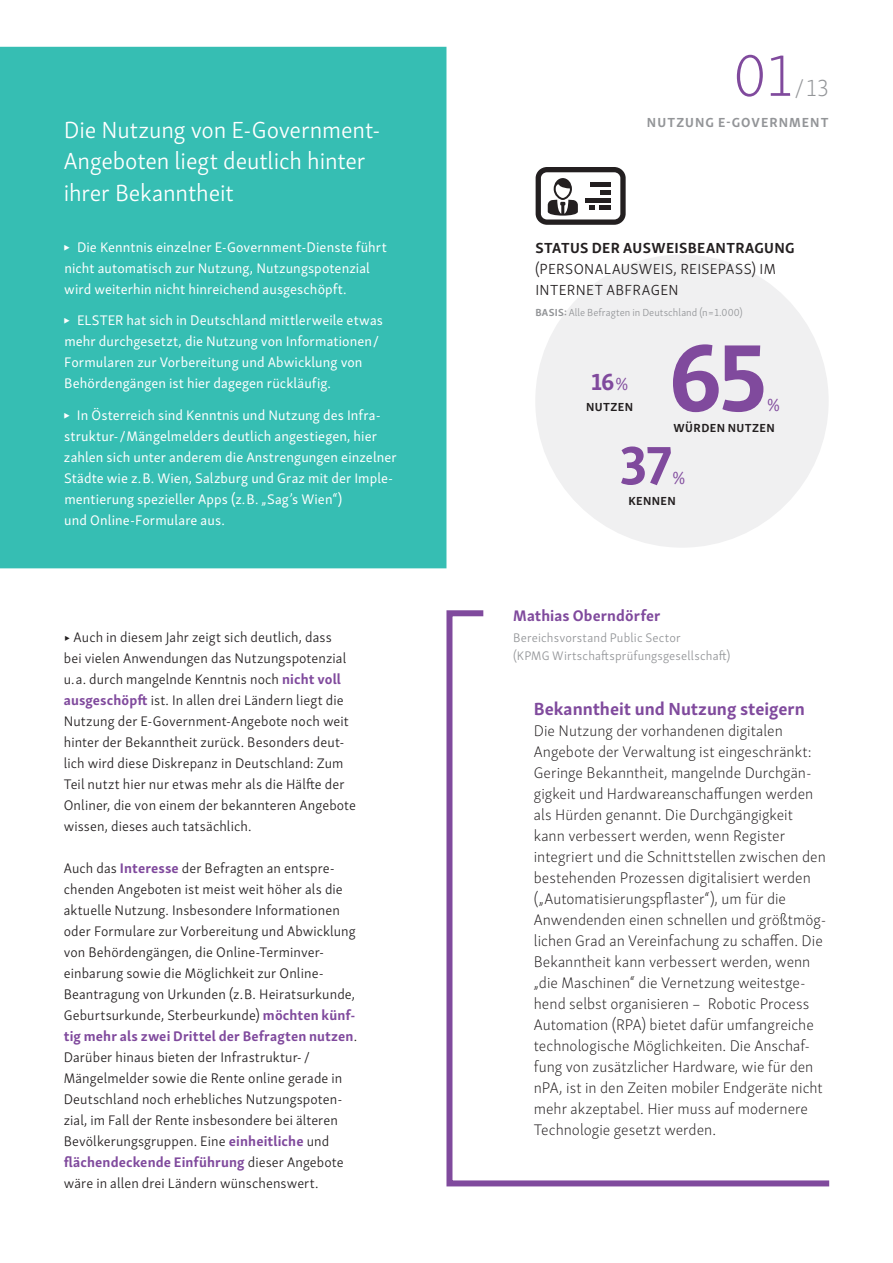
<style>
.page{position:relative;width:893px;height:1263px;background:#fff}
.page>*{position:absolute;margin:0;border:0;box-sizing:border-box;transform-origin:0 0}
.t1{font:700 97.5px "Skolar Sans Latn";color:#804a9d}
.t2{font:60px "Skolar Sans Latn El";color:#804a9d}
.t3{font:700 55.5px "Skolar Sans Latn";color:#804a9d}
.t4{font:300 24px/31.5px "Skolar Sans Latn";letter-spacing:-.005em;color:#fff}
.t5{font:24px "Skolar Sans Latn El";color:#939598}
.t6{font:700 24px "Skolar Sans Latn";color:#804a9d}
.t7{font:700 18px "Skolar Sans Latn";color:#804a9d}
.t8{font:300 18px "Skolar Sans Latn";color:#804a9d}
.t9{font:15.75px/21px "Skolar Sans Latn El";color:#231f20}
.t10{font:700 15.75px "Skolar Sans Latn";letter-spacing:.005em;color:#804a9d}
.t11{font:300 15px/21px "Skolar Sans Latn";letter-spacing:.02em;color:#231f20}
.t12{font:700 15px "Skolar Sans Latn";letter-spacing:.025em;color:#231f20}
.t13{font:300 14.25px/21px "Skolar Sans Latn";letter-spacing:.005em;color:#231f20}
.t14{font:14.25px/21px "Skolar Sans Latn";letter-spacing:.005em;color:#fff}
.t15{font:700 13.5px "Skolar Sans Latn";letter-spacing:.08em;color:#939598}
.t16{font:300 12.75px/18px "Skolar Sans Latn";letter-spacing:.01em;color:#939598}
.t17{font:700 12px "Skolar Sans Latn";letter-spacing:.035em;color:#231f20}
.t18{font:300 10.5px "Skolar Sans Latn";letter-spacing:.005em;color:#939598}
.s1{font-weight:700;font-size:16.5px}
.s2{font-weight:700;color:#804a9d}
.s3{font-weight:700}
.s4{font-weight:300;font-size:18px}
</style>
<div class="page">
<div style="left:535px;top:254px;width:294px;height:294px;background:#f0f0f1;border-radius:50%"></div>
<div style="left:0;top:47px;width:446px;height:521px;background:#36beb3"></div>
<svg style="left:446px;top:610px;width:384px;height:577px"></svg>
<svg style="left:536px;top:167px;width:90px;height:58px"></svg>
<h3 class="t4" style="left:64px;top:112px;width:318px">Die Nutzung von E-Government-<br>Angeboten liegt deutlich hinter ihrer Bekanntheit</h3>
<p class="t14" style="left:63px;top:235px;width:326px"><span class="s1">▶</span> Die Kenntnis einzelner E-Government-Dienste führt nicht automatisch zur Nutzung, Nutzungspotenzial wird weiterhin nicht hinreichend ausgeschöpft.</p>
<p class="t14" style="left:63px;top:309px;width:322px"><span class="s1">▶</span> ELSTER hat sich in Deutschland mittlerweile etwas mehr durchgesetzt, die Nutzung von Informationen / Formularen zur Vorbereitung und Abwicklung von Behördengängen ist hier dagegen rückläufig.</p>
<p class="t14" style="left:63px;top:403px;width:336px"><span class="s1">▶</span> In Österreich sind Kenntnis und Nutzung des Infra&shy;struktur- / Mängelmelders deutlich angestiegen, hier zahlen sich unter anderem die Anstrengungen einzelner Städte wie z. B. Wien, Salzburg und Graz mit der Imple&shy;mentierung spezieller Apps (z. B. „Sag’s Wien“)<br>und Online-Formulare aus.</p>
<p class="t13" style="left:64px;top:625px;width:294px">▶ Auch in diesem Jahr zeigt sich deutlich, dass<br>bei vielen Anwendungen das Nutzungspotenzial u. a. durch mangelnde Kenntnis noch <span class="s2">nicht voll ausgeschöpft</span> ist. In allen drei Ländern liegt die Nutzung der E-Government-Angebote noch weit hinter der Bekanntheit zurück. Besonders deut&shy;lich wird diese Diskrepanz in Deutschland: Zum Teil nutzt hier nur etwas mehr als die Hälfte der Onliner, die von einem der bekannteren Angebote wissen, dieses auch tatsächlich.</p>
<p class="t13" style="left:64px;top:856px;width:295px">Auch das <span class="s2">Interesse</span> der Befragten an entspre&shy;chenden Angeboten ist meist weit höher als die aktuelle Nutzung. Insbesondere Informationen oder Formulare zur Vorbereitung und Abwicklung von Behördengängen, die Online-Terminver&shy;einbarung sowie die Möglichkeit zur Online-Beantragung von Urkunden (z. B. Heiratsurkunde, Geburtsurkunde, Sterbeurkunde) <span class="s2">möchten künf&shy;tig mehr als zwei Drittel der Befragten nutzen</span>.<br>Darüber hinaus bieten der Infrastruktur- / Mängelmelder sowie die Rente online gerade in Deutschland noch erhebliches Nutzungspoten&shy;zial, im Fall der Rente insbesondere bei älteren Bevölkerungsgruppen. Eine <span class="s2">einheitliche</span> und <span class="s2">flächendeckende Einführung</span> dieser Angebote wäre in allen drei Ländern wünschenswert.</p>
<h2 class="t2" style="left:733px;top:32px;width:61px">01</h2>
<h3 class="t5" style="left:795px;top:70px;width:35px">/ 13</h3>
<p class="t15" style="left:647px;top:111px;width:183px">NUTZUNG E-GOVERNMENT</p>
<p class="t12" style="left:535px;top:236px;width:261px">STATUS DER AUSWEISBEANTRAGUNG</p>
<p class="t11" style="left:535px;top:258px;width:242px">(PERSONALAUSWEIS, REISEPASS) IM<br>INTERNET ABFRAGEN</p>
<p class="t18" style="left:535px;top:305px;width:209px"><span class="s3">BASIS:</span> Alle Befragten in Deutschland (n = 1.000)</p>
<h1 class="t1" style="left:668px;top:298px;width:101px">65</h1>
<h3 class="t6" style="left:591px;top:362px;width:39px">16 <span class="s4">%</span></h3>
<p class="t17" style="left:586px;top:397px;width:49px">NUTZEN</p>
<h3 class="t3" style="left:619px;top:420px;width:55px">37</h3>
<p class="t8" style="left:767px;top:391px;width:14px">%</p>
<p class="t17" style="left:673px;top:418px;width:103px">WÜRDEN NUTZEN</p>
<p class="t8" style="left:673px;top:465px;width:14px">%</p>
<p class="t17" style="left:628px;top:491px;width:49px">KENNEN</p>
<p class="t10" style="left:513px;top:602px;width:149px">Mathias Oberndörfer</p>
<p class="t16" style="left:513px;top:627px;width:219px">Bereichsvorstand Public Sector<br>(KPMG Wirtschaftsprüfungsgesellschaft)</p>
<p class="t7" style="left:534px;top:694px;width:272px">Bekanntheit und Nutzung steigern</p>
<p class="t9" style="left:534px;top:719px;width:294px">Die Nutzung der vorhandenen digitalen Angebote der Verwaltung ist eingeschränkt:<br>Geringe Bekanntheit, mangelnde Durchgän&shy;gigkeit und Hardwareanschaffungen werden als Hürden genannt. Die Durchgängigkeit kann verbessert werden, wenn Register integriert und die Schnittstellen zwischen den bestehenden Prozessen digitalisiert werden („Automatisierungspflaster“), um für die Anwendenden einen schnellen und größtmög&shy;lichen Grad an Vereinfachung zu schaffen. Die Bekanntheit kann verbessert werden, wenn „die Maschinen“ die Vernetzung weitestge&shy;hend selbst organisieren – Robotic Process Automation (RPA) bietet dafür umfangreiche technologische Möglichkeiten. Die Anschaf&shy;fung von zusätzlicher Hardware, wie für den nPA, ist in den Zeiten mobiler Endgeräte nicht mehr akzeptabel. Hier muss auf modernere Technologie gesetzt werden.</p>
</div>
